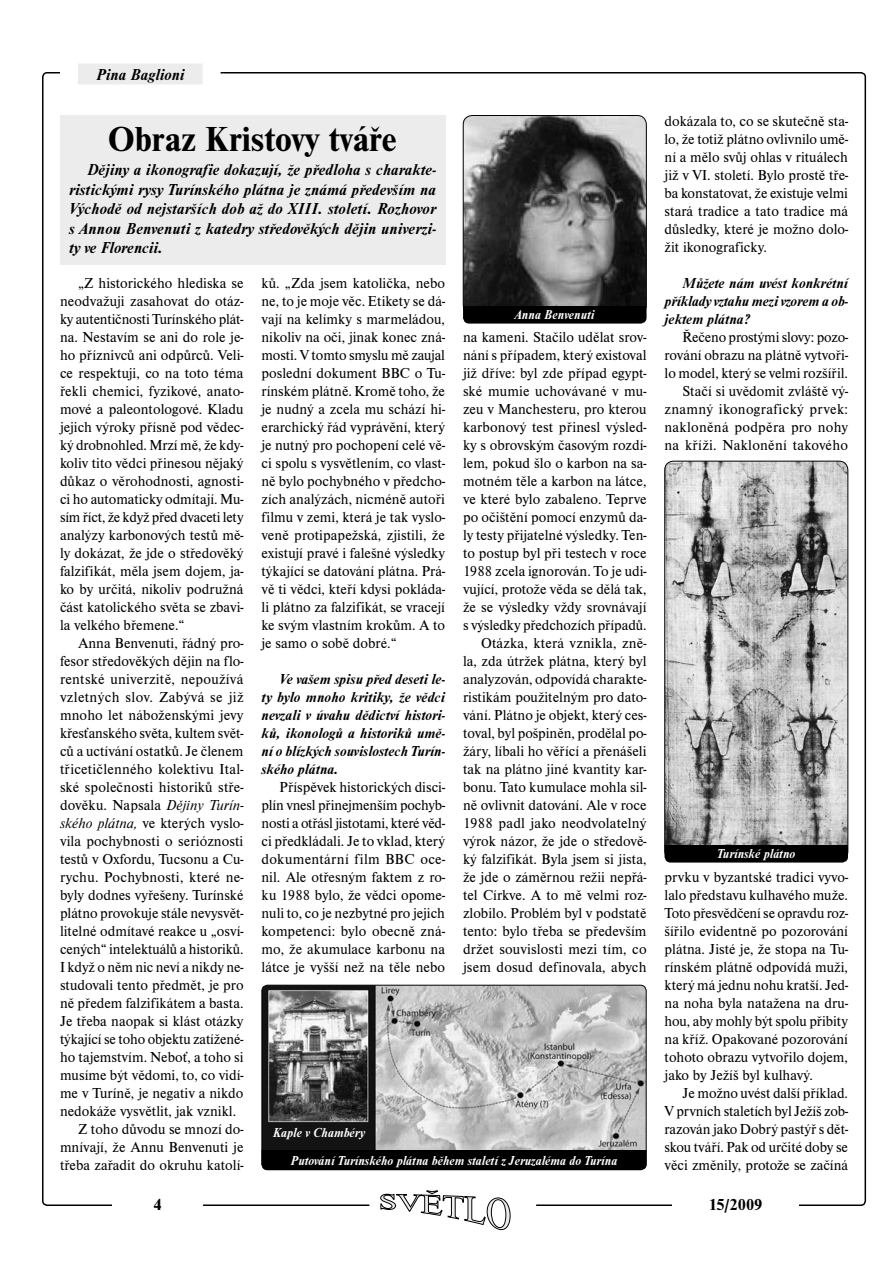
<style>
.page{position:relative;width:893px;height:1263px;background:#fff}
.page>*{position:absolute;margin:0;border:0;box-sizing:border-box;transform-origin:0 0}
.t1{font:700 36px "Nimbus Rom DEE";color:#000}
.t2{font:italic 700 16.5px/19.5px "Nimbus Rom DEE";letter-spacing:.01em;color:#000;text-align:justify}
.t3{font:700 16.5px "Nimbus Rom DEE";letter-spacing:-.005em;color:#000}
.t4{font:15px/18px "Nimbus Rom DEE";color:#000;text-align:justify}
.t5{font:italic 700 15px/18px "Nimbus Rom DEE";color:#000;text-align:justify}
.t6{font:15px "Nimbus Rom DEE";letter-spacing:.02em;color:#000}
.t7{font:italic 700 13.5px "Nimbus Rom DEE";color:#fff}
.s1{font-style:italic}
</style>
<div class="page">
<svg style="left:380px;top:1190px;width:131px;height:41px"></svg>
<img style="left:262px;top:985px;width:384px;height:165px">
<div style="left:261px;top:1150px;width:385px;height:20px;background:#000"></div>
<div style="left:60px;top:115px;width:385px;height:150px;background:#ececec"></div>
<div style="left:78px;top:64px;width:125px;height:21px;background:#ececec"></div>
<img style="left:463px;top:116px;width:183px;height:190px">
<div style="left:463px;top:115px;width:183px;height:199px;border:1px solid #000;border-radius:9px"></div>
<div style="left:463px;top:306px;width:183px;height:18px;background:#000"></div>
<img style="left:665px;top:461px;width:183px;height:384px">
<div style="left:664px;top:461px;width:184px;height:399px;border:1px solid #000;border-radius:9px"></div>
<div style="left:664px;top:845px;width:184px;height:18px;background:#000"></div>
<p class="t2" style="left:96px;top:66px;width:90px">Pina Baglioni</p>
<h1 class="t1" style="left:108px;top:125px;width:290px">Obraz Kristovy tváře</h1>
<p class="t2" style="left:69px;top:161px;width:368px;text-indent:18px">Dějiny a ikonografie dokazují, že předloha s charakte&shy;ristickými rysy Turínského plátna je známá především na Východě od nejstarších dob až do XIII. století. Rozhovor s Annou Benvenuti z katedry středověkých dějin univerzi&shy;ty ve Florencii.</p>
<p class="t4" style="left:60px;top:275px;width:185px;text-indent:18px">„Z historického hlediska se neodvažuji zasahovat do otáz&shy;ky autentičnosti Turínského plát&shy;na. Nestavím se ani do role je&shy;ho příznivců ani odpůrců. Veli&shy;ce respektuji, co na toto téma řekli chemici, fyzikové, anato&shy;mové a paleontologové. Kladu jejich výroky přísně pod vědec&shy;ký drobnohled. Mrzí mě, že kdy&shy;koliv tito vědci přinesou nějaký důkaz o věrohodnosti, agnosti&shy;ci ho automaticky odmítají. Mu&shy;sím říct, že když před dvaceti lety analýzy karbonových testů mě&shy;ly dokázat, že jde o středověký falzifikát, měla jsem dojem, ja&shy;ko by určitá, nikoliv podružná část katolického světa se zbavi&shy;la velkého břemene.“</p>
<p class="t4" style="left:78px;top:635px;width:167px">Anna Benvenuti, řádný pro-</p>
<p class="t4" style="left:60px;top:653px;width:185px">fesor středověkých dějin na flo-</p>
<p class="t4" style="left:60px;top:671px;width:185px">rentské univerzitě, nepoužívá</p>
<p class="t6" style="left:60px;top:691px;width:185px">vzletných slov. Zabývá se již</p>
<p class="t4" style="left:60px;top:707px;width:185px">mnoho let náboženskými jevy</p>
<p class="t4" style="left:60px;top:725px;width:185px">křesťanského světa, kultem svět-</p>
<p class="t4" style="left:60px;top:743px;width:185px">ců a uctívání ostatků. Je členem</p>
<p class="t4" style="left:60px;top:761px;width:185px">třicetičlenného kolektivu Ital-</p>
<p class="t4" style="left:60px;top:779px;width:185px">ské společnosti historiků stře-</p>
<p class="t4" style="left:60px;top:797px;width:185px">dověku. Napsala <span class="s1">Dějiny Turín-</span></p>
<p class="t4" style="left:60px;top:815px;width:185px"><span class="s1">ského plátna,</span> ve kterých vyslo-</p>
<p class="t4" style="left:60px;top:833px;width:185px">vila pochybnosti o serióznosti</p>
<p class="t4" style="left:60px;top:851px;width:185px">testů v Oxfordu, Tucsonu a Cu-</p>
<p class="t4" style="left:60px;top:869px;width:185px">rychu. Pochybnosti, které ne-</p>
<p class="t4" style="left:60px;top:887px;width:185px">byly dodnes vyřešeny. Turínské</p>
<p class="t4" style="left:60px;top:905px;width:185px">plátno provokuje stále nevysvět-</p>
<p class="t4" style="left:60px;top:923px;width:185px">litelné odmítavé reakce u „osví-</p>
<p class="t4" style="left:60px;top:941px;width:185px">cených“ intelektuálů a historiků.</p>
<p class="t4" style="left:60px;top:959px;width:185px">I když o něm nic neví a nikdy ne-</p>
<p class="t4" style="left:60px;top:977px;width:185px">studovali tento předmět, je pro</p>
<p class="t4" style="left:60px;top:995px;width:185px">ně předem falzifikátem a basta.</p>
<p class="t4" style="left:60px;top:1013px;width:185px">Je třeba naopak si klást otázky</p>
<p class="t4" style="left:60px;top:1031px;width:185px">týkající se toho objektu zatížené-</p>
<p class="t4" style="left:60px;top:1049px;width:185px">ho tajemstvím. Neboť, a toho si</p>
<p class="t4" style="left:60px;top:1067px;width:185px">musíme být vědomi, to, co vidí-</p>
<p class="t4" style="left:60px;top:1085px;width:185px">me v Turíně, je negativ a nikdo</p>
<p class="t4" style="left:60px;top:1103px;width:178px">nedokáže vysvětlit, jak vznikl.</p>
<p class="t4" style="left:78px;top:1121px;width:167px">Z toho důvodu se mnozí do-</p>
<p class="t4" style="left:60px;top:1139px;width:185px">mnívají, že Annu Benvenuti je</p>
<p class="t4" style="left:60px;top:1157px;width:185px">třeba zařadit do okruhu katolí-</p>
<p class="t4" style="left:261px;top:275px;width:185px">ků. „Zda jsem katolička, nebo ne, to je moje věc. Etikety se dá&shy;vají na kelímky s marmeládou, nikoliv na oči, jinak konec zná&shy;mosti. V tomto smyslu mě zaujal poslední dokument BBC o Tu&shy;rínském plátně. Kromě toho, že je nudný a zcela mu schází hi&shy;erarchický řád vyprávění, který je nutný pro pochopení celé vě&shy;ci spolu s vysvětlením, co vlast&shy;ně bylo pochybného v předcho&shy;zích analýzách, nicméně autoři filmu v zemi, která je tak vyslo&shy;veně protipapežská, zjistili, že existují pravé i falešné výsledky týkající se datování plátna. Prá&shy;vě ti vědci, kteří kdysi pokláda&shy;li plátno za falzifikát, se vracejí ke svým vlastním krokům. A to je samo o sobě dobré.“</p>
<p class="t5" style="left:261px;top:671px;width:185px;text-indent:18px">Ve vašem spisu před deseti le&shy;ty bylo mnoho kritiky, že vědci nevzali v úvahu dědictví histori&shy;ků, ikonologů a historiků umě&shy;ní o blízkých souvislostech Turín&shy;ského plátna.</p>
<p class="t4" style="left:261px;top:779px;width:185px;text-indent:18px">Příspěvek historických disci&shy;plín vnesl přinejmenším pochyb&shy;nosti a otřásl jistotami, které věd&shy;ci předkládali. Je to vklad, který dokumentární film BBC oce&shy;nil. Ale otřesným faktem z ro&shy;ku 1988 bylo, že vědci opome&shy;nuli to, co je nezbytné pro jejich kompetenci: bylo obecně zná&shy;mo, že akumulace karbonu na látce je vyšší než na těle nebo</p>
<p class="t7" style="left:515px;top:310px;width:81px">Anna Benvenuti</p>
<p class="t4" style="left:463px;top:329px;width:185px;text-align:right">na kameni. Stačilo udělat srov&shy;nání s případem, který existoval již dříve: byl zde případ egypt&shy;ské mumie uchovávané v mu&shy;zeu v Manchesteru, pro kterou karbonový test přinesl výsled&shy;ky s obrovským časovým rozdí&shy;lem, pokud šlo o karbon na sa&shy;motném těle a karbon na látce, ve které bylo zabaleno. Teprve po očištění pomocí enzymů da&shy;ly testy přijatelné výsledky. Ten&shy;to postup byl při testech v roce<br>1988 zcela ignorován. To je udi&shy;vující, protože věda se dělá tak, že se výsledky vždy srovnávají s výsledky předchozích případů.<br>Otázka, která vznikla, zně-<br>la, zda útržek plátna, který byl analyzován, odpovídá charakte&shy;ristikám použitelným pro dato&shy;vání. Plátno je objekt, který ces&shy;toval, byl pošpiněn, prodělal po&shy;žáry, líbali ho věřící a přenášeli tak na plátno jiné kvantity kar&shy;bonu. Tato kumulace mohla sil&shy;ně ovlivnit datování. Ale v roce<br>1988 padl jako neodvolatelný výrok názor, že jde o středově&shy;ký falzifikát. Byla jsem si jista, že jde o záměrnou režii nepřá&shy;tel Církve. A to mě velmi roz&shy;zlobilo. Problém byl v podstatě tento: bylo třeba se především držet souvislosti mezi tím, co jsem dosud definovala, abych</p>
<p class="t7" style="left:273px;top:1127px;width:94px">Kaple v Chambéry</p>
<p class="t7" style="left:291px;top:1155px;width:328px">Putování Turínského plátna během staletí z Jeruzaléma do Turína</p>
<p class="t4" style="left:664px;top:113px;width:185px">dokázala to, co se skutečně sta&shy;lo, že totiž plátno ovlivnilo umě&shy;ní a mělo svůj ohlas v rituálech již v VI. století. Bylo prostě tře&shy;ba konstatovat, že existuje velmi stará tradice a tato tradice má důsledky, které je možno dolo&shy;žit ikonograficky.</p>
<p class="t5" style="left:664px;top:275px;width:185px;text-indent:18px">Můžete nám uvést konkrétní příklady vztahu mezi vzorem a ob&shy;jektem plátna?</p>
<p class="t4" style="left:664px;top:329px;width:185px;text-align:right">Řečeno prostými slovy: pozo&shy;rování obrazu na plátně vytvoři&shy;lo model, který se velmi rozšířil.<br>Stačí si uvědomit zvláště vý&shy;znamný ikonografický prvek: nakloněná podpěra pro nohy na kříži. Naklonění takového</p>
<p class="t7" style="left:717px;top:848px;width:80px">Turínské plátno</p>
<p class="t4" style="left:664px;top:869px;width:185px">prvku v byzantské tradici vyvo&shy;lalo představu kulhavého muže.<br>Toto přesvědčení se opravdu roz&shy;šířilo evidentně po pozorování plátna. Jisté je, že stopa na Tu&shy;rínském plátně odpovídá muži, který má jednu nohu kratší. Jed&shy;na noha byla natažena na dru&shy;hou, aby mohly být spolu přibity na kříž. Opakované pozorování tohoto obrazu vytvořilo dojem, jako by Ježíš byl kulhavý.</p>
<p class="t4" style="left:664px;top:1085px;width:185px;text-indent:18px">Je možno uvést další příklad.<br>V prvních staletích byl Ježíš zob&shy;razován jako Dobrý pastýř s dět&shy;skou tváří. Pak od určité doby se věci změnily, protože se začíná</p>
<p class="t3" style="left:153px;top:1198px;width:10px">4</p>
<p class="t3" style="left:709px;top:1198px;width:55px">15/2009</p>
</div>
